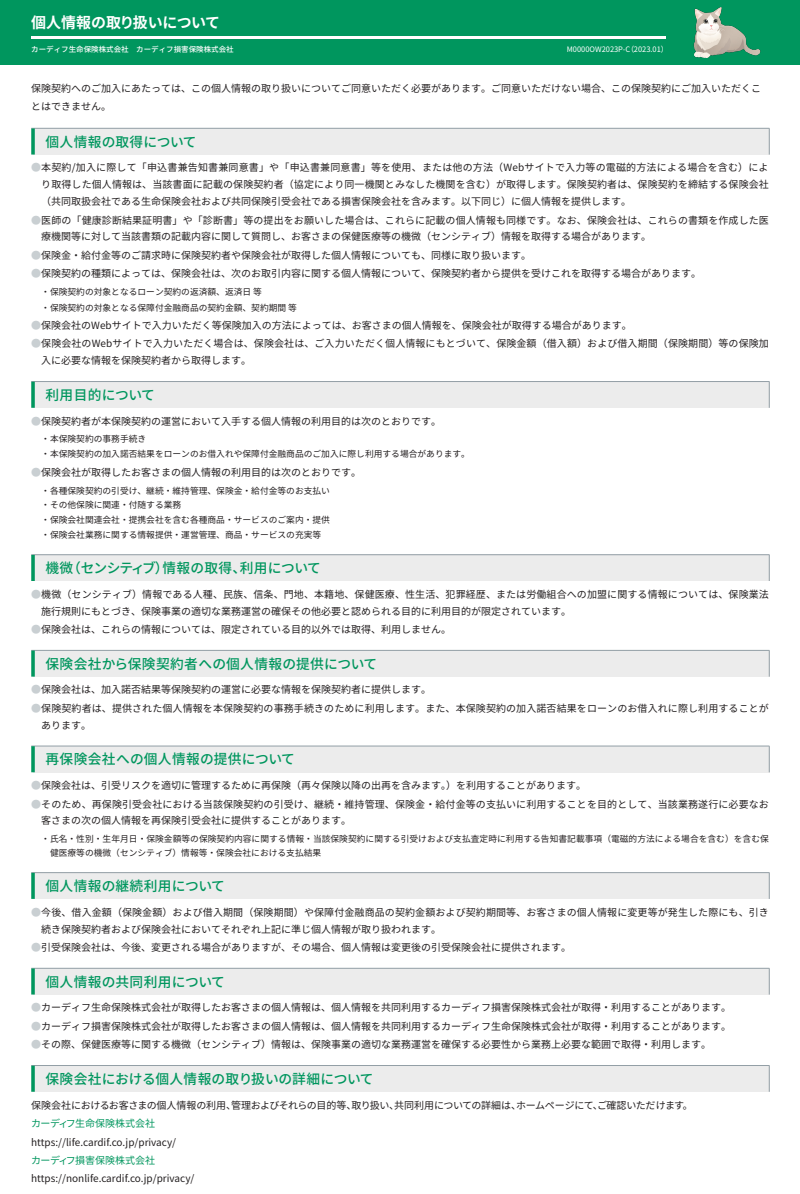
<style>
.page{position:relative;width:800px;height:1194px;background:#fff}
.page>*{position:absolute;margin:0;border:0;box-sizing:border-box;transform-origin:0 0}
.t1{font:700 15px "Noto Sans CJ Kjp";letter-spacing:-.01em;color:#fff}
.t2{font:500 13.75px "Noto Sans CJ Kjp";letter-spacing:.015em;color:#00965e}
.t3{font:10px/16.9px "Noto Sans CJ Kjp";color:#231f20}
.t4{font:10px "Noto Sans CJ Kjp";color:#00965e}
.t5{font:10px "Noto Sans CJ Kjp";letter-spacing:-.02em;color:#231f20}
.t6{font:10px "Noto Sans CJ Kjp";letter-spacing:-.025em;color:#231f20}
.t7{font:10px "Noto Sans CJ Kjp";letter-spacing:-.055em;color:#231f20}
.t8{font:8.75px/14.7px "Noto Sans CJ Kjp";color:#231f20}
.t9{font:500 7.5px "Noto Sans CJ Kjp";color:#fff}
.t10{font:7.5px "Noto Sans CJ Kjp";color:#fff}
.s1{color:#c9cfd2}
</style>
<div class="page">
<div style="left:33px;top:128px;width:736px;height:26px;background:#ececec"></div>
<hr style="left:31px;top:128px;width:738px;height:1px;background:#939fa6">
<svg style="left:769px;top:128px;width:1px;height:26px"></svg>
<svg style="left:31px;top:128px;width:4px;height:26px"></svg>
<div style="left:33px;top:381px;width:736px;height:27px;background:#ececec"></div>
<hr style="left:31px;top:381px;width:738px;height:1px;background:#939fa6">
<svg style="left:769px;top:381px;width:1px;height:27px"></svg>
<svg style="left:31px;top:381px;width:4px;height:27px"></svg>
<div style="left:33px;top:554px;width:736px;height:27px;background:#ececec"></div>
<hr style="left:31px;top:554px;width:738px;height:1px;background:#939fa6">
<svg style="left:769px;top:555px;width:1px;height:26px"></svg>
<svg style="left:31px;top:555px;width:4px;height:26px"></svg>
<div style="left:33px;top:650px;width:736px;height:26px;background:#ececec"></div>
<hr style="left:31px;top:650px;width:738px;height:1px;background:#939fa6">
<svg style="left:769px;top:650px;width:1px;height:26px"></svg>
<svg style="left:31px;top:650px;width:4px;height:26px"></svg>
<div style="left:33px;top:746px;width:736px;height:26px;background:#ececec"></div>
<hr style="left:31px;top:745px;width:738px;height:1px;background:#939fa6">
<svg style="left:769px;top:746px;width:1px;height:26px"></svg>
<svg style="left:31px;top:746px;width:4px;height:26px"></svg>
<div style="left:33px;top:872px;width:736px;height:26px;background:#ececec"></div>
<hr style="left:31px;top:872px;width:738px;height:1px;background:#939fa6">
<svg style="left:769px;top:872px;width:1px;height:26px"></svg>
<svg style="left:31px;top:872px;width:4px;height:26px"></svg>
<div style="left:33px;top:968px;width:736px;height:26px;background:#ececec"></div>
<hr style="left:31px;top:968px;width:738px;height:1px;background:#939fa6">
<svg style="left:769px;top:968px;width:1px;height:26px"></svg>
<svg style="left:31px;top:968px;width:4px;height:26px"></svg>
<div style="left:33px;top:1065px;width:736px;height:26px;background:#ececec"></div>
<hr style="left:31px;top:1065px;width:738px;height:1px;background:#939fa6">
<svg style="left:769px;top:1065px;width:1px;height:26px"></svg>
<svg style="left:31px;top:1065px;width:4px;height:26px"></svg>
<div style="left:0;top:0;width:800px;height:65px;background:#00965e"></div>
<img style="left:31px;top:37px;width:635px;height:1px">
<img style="left:694px;top:7px;width:66px;height:50px">
<h1 class="t1" style="left:31px;top:14px;width:190px">個人情報の取り扱いについて</h1>
<p class="t9" style="left:31px;top:45px;width:204px">カーディフ生命保険株式会社　カーディフ損害保険株式会社</p>
<p class="t10" style="left:567px;top:45px;width:103px">M0000OW2023 )C-P 2023.01(</p>
<p class="t3" style="left:31px;top:80px;width:731px;line-height:17.5px">保険契約へのご加入にあたっては、この個人情報の取り扱いについてご同意いただく必要があります。ご同意いただけない場合、この保険契約にご加入いただくことはできません。</p>
<h2 class="t2" style="left:46px;top:134px;width:153px">個人情報の取得について</h2>
<p class="t3" style="left:41px;top:159px;width:729px;text-align:justify;text-indent:-10px"><span class="s1">●</span>本契約/加入に際して「申込書兼告知書兼同意書」や「申込書兼同意書」等を使用、または他の方法（Webサイトで入力等の電磁的方法による場合を含む）により取得した個人情報は、当該書面に記載の保険契約者（協定により同一機関とみなした機関を含む）が取得します。保険契約者は、保険契約を締結する保険会社（共同取扱会社である生命保険会社および共同保険引受会社である損害保険会社を含みます。以下同じ）に個人情報を提供します。</p>
<p class="t3" style="left:41px;top:212px;width:729px;text-indent:-10px"><span class="s1">●</span>医師の「健康診断結果証明書」や「診断書」等の提出をお願いした場合は、これらに記載の個人情報も同様です。なお、保険会社は、これらの書類を作成した医療機関等に対して当該書類の記載内容に関して質問し、お客さまの保健医療等の機微（センシティブ）情報を取得する場合があります。</p>
<p class="t3" style="left:31px;top:247px;width:501px"><span class="s1">●</span>保険金・給付金等のご請求時に保険契約者や保険会社が取得した個人情報についても、同様に取り扱います。</p>
<p class="t3" style="left:31px;top:265px;width:671px"><span class="s1">●</span>保険契約の種類によっては、保険会社は、次のお取引内容に関する個人情報について、保険契約者から提供を受けこれを取得する場合があります。</p>
<p class="t8" style="left:41px;top:284px;width:257px;line-height:15.8px">・保険契約の対象となるローン契約の返済額、返済日等<br>・保険契約の対象となる保障付金融商品の契約金額、契約期間等</p>
<p class="t3" style="left:31px;top:317px;width:602px"><span class="s1">●</span>保険会社のWebサイトで入力いただく等保険加入の方法によっては、お客さまの個人情報を、保険会社が取得する場合があります。</p>
<p class="t3" style="left:41px;top:335px;width:729px;text-indent:-10px"><span class="s1">●</span>保険会社のWebサイトで入力いただく場合は、保険会社は、ご入力いただく個人情報にもとづいて、保険金額（借入額）および借入期間（保険期間）等の保険加入に必要な情報を保険契約者から取得します。</p>
<h2 class="t2" style="left:46px;top:387px;width:111px">利用目的について</h2>
<p class="t3" style="left:31px;top:413px;width:411px"><span class="s1">●</span>保険契約者が本保険契約の運営において入手する個人情報の利用目的は次のとおりです。</p>
<p class="t8" style="left:41px;top:431px;width:430px">・本保険契約の事務手続き<br>・本保険契約の加入諾否結果をローンのお借入れや保障付金融商品のご加入に際し利用する場合があります。</p>
<p class="t3" style="left:31px;top:464px;width:331px"><span class="s1">●</span>保険会社が取得したお客さまの個人情報の利用目的は次のとおりです。</p>
<p class="t8" style="left:41px;top:483px;width:290px">・各種保険契約の引受け、継続・維持管理、保険金・給付金等のお支払い・その他保険に関連・付随する業務<br>・保険会社関連会社・提携会社を含む各種商品・サービスのご案内・提供・保険会社業務に関する情報提供・運営管理、商品・サービスの充実等</p>
<h2 class="t2" style="left:240px;top:560px;width:83px">利用について</h2>
<h2 class="t2" style="left:67px;top:560px;width:103px">（センシティブ）</h2>
<h2 class="t2" style="left:46px;top:560px;width:29px">機微</h2>
<p class="t3" style="left:41px;top:586px;width:729px;text-indent:-10px"><span class="s1">●</span>機微（センシティブ）情報である人種、民族、信条、門地、本籍地、保健医療、性生活、犯罪経歴、または労働組合への加盟に関する情報については、保険業法施行規則にもとづき、保険事業の適切な業務運営の確保その他必要と認められる目的に利用目的が限定されています。</p>
<p class="t3" style="left:31px;top:621px;width:421px"><span class="s1">●</span>保険会社は、これらの情報については、限定されている目的以外では取得、利用しません。</p>
<h2 class="t2" style="left:46px;top:656px;width:333px">保険会社から保険契約者への個人情報の提供について</h2>
<p class="t3" style="left:31px;top:681px;width:401px"><span class="s1">●</span>保険会社は、加入諾否結果等保険契約の運営に必要な情報を保険契約者に提供します。</p>
<p class="t3" style="left:41px;top:700px;width:729px;text-indent:-10px"><span class="s1">●</span>保険契約者は、提供された個人情報を本保険契約の事務手続きのために利用します。また、本保険契約の加入諾否結果をローンのお借入れに際し利用することがあります。</p>
<h2 class="t2" style="left:46px;top:751px;width:251px">再保険会社への個人情報の提供について</h2>
<p class="t3" style="left:31px;top:777px;width:556px"><span class="s1">●</span>保険会社は、引受リスクを適切に管理するために再保険（再々保険以降の出再を含みます｡）を利用することがあります。</p>
<p class="t3" style="left:41px;top:795px;width:729px;text-indent:-10px"><span class="s1">●</span>そのため、再保険引受会社における当該保険契約の引受け、継続・維持管理、保険金・給付金等の支払いに利用することを目的として、当該業務遂行に必要なお客さまの次の個人情報を再保険引受会社に提供することがあります。</p>
<p class="t8" style="left:50px;top:832px;width:720px;line-height:13.1px;text-indent:-9px">・氏名・性別・生年月日・保険金額等の保険契約内容に関する情報・当該保険契約に関する引受けおよび支払査定時に利用する告知書記載事項（電磁的方法による場合を含む）を含む保健医療等の機微（センシティブ）情報等・保険会社における支払結果</p>
<h2 class="t2" style="left:46px;top:878px;width:181px">個人情報の継続利用について</h2>
<p class="t3" style="left:41px;top:903px;width:729px;text-indent:-10px"><span class="s1">●</span>今後、借入金額（保険金額）および借入期間（保険期間）や保障付金融商品の契約金額および契約期間等、お客さまの個人情報に変更等が発生した際にも、引き続き保険契約者および保険会社においてそれぞれ上記に準じ個人情報が取り扱われます。</p>
<p class="t3" style="left:31px;top:939px;width:541px"><span class="s1">●</span>引受保険会社は、今後、変更される場合がありますが、その場合、個人情報は変更後の引受保険会社に提供されます。</p>
<h2 class="t2" style="left:46px;top:973px;width:181px">個人情報の共同利用について</h2>
<p class="t3" style="left:31px;top:999px;width:701px"><span class="s1">●</span>カーディフ生命保険株式会社が取得したお客さまの個人情報は、個人情報を共同利用するカーディフ損害保険株式会社が取得・利用することがあります。</p>
<p class="t3" style="left:31px;top:1017px;width:701px"><span class="s1">●</span>カーディフ損害保険株式会社が取得したお客さまの個人情報は、個人情報を共同利用するカーディフ生命保険株式会社が取得・利用することがあります。</p>
<p class="t3" style="left:31px;top:1036px;width:681px"><span class="s1">●</span>その際、保健医療等に関する機微（センシティブ）情報は、保険事業の適切な業務運営を確保する必要性から業務上必要な範囲で取得・利用します。</p>
<h2 class="t2" style="left:46px;top:1070px;width:329px">保険会社における個人情報の取り扱いの詳細について</h2>
<p class="t6" style="left:516px;top:1099px;width:178px">ホームページにてご確認いただけます。</p>
<p class="t3" style="left:593px;top:1096px;width:11px">、</p>
<h2 class="t2" style="left:163px;top:560px;width:85px">情報の取得、</h2>
<p class="t7" style="left:231px;top:1099px;width:127px">管理およびそれらの目的等、</p>
<p class="t3" style="left:394px;top:1096px;width:128px">共同利用についての詳細は、</p>
<p class="t5" style="left:31px;top:1099px;width:206px">保険会社におけるお客さまの個人情報の利用、</p>
<p class="t4" style="left:31px;top:1117px;width:126px">カーディフ生命保険株式会社</p>
<p class="t3" style="left:31px;top:1133px;width:146px">https://life.cardif.co j p. /privacy/</p>
<p class="t4" style="left:31px;top:1154px;width:126px">カーディフ損害保険株式会社</p>
<p class="t3" style="left:31px;top:1170px;width:165px">https://nonlife.cardif.co j p. /privacy/</p>
<p class="t3" style="left:352px;top:1096px;width:49px">取り扱い、</p>
</div>
